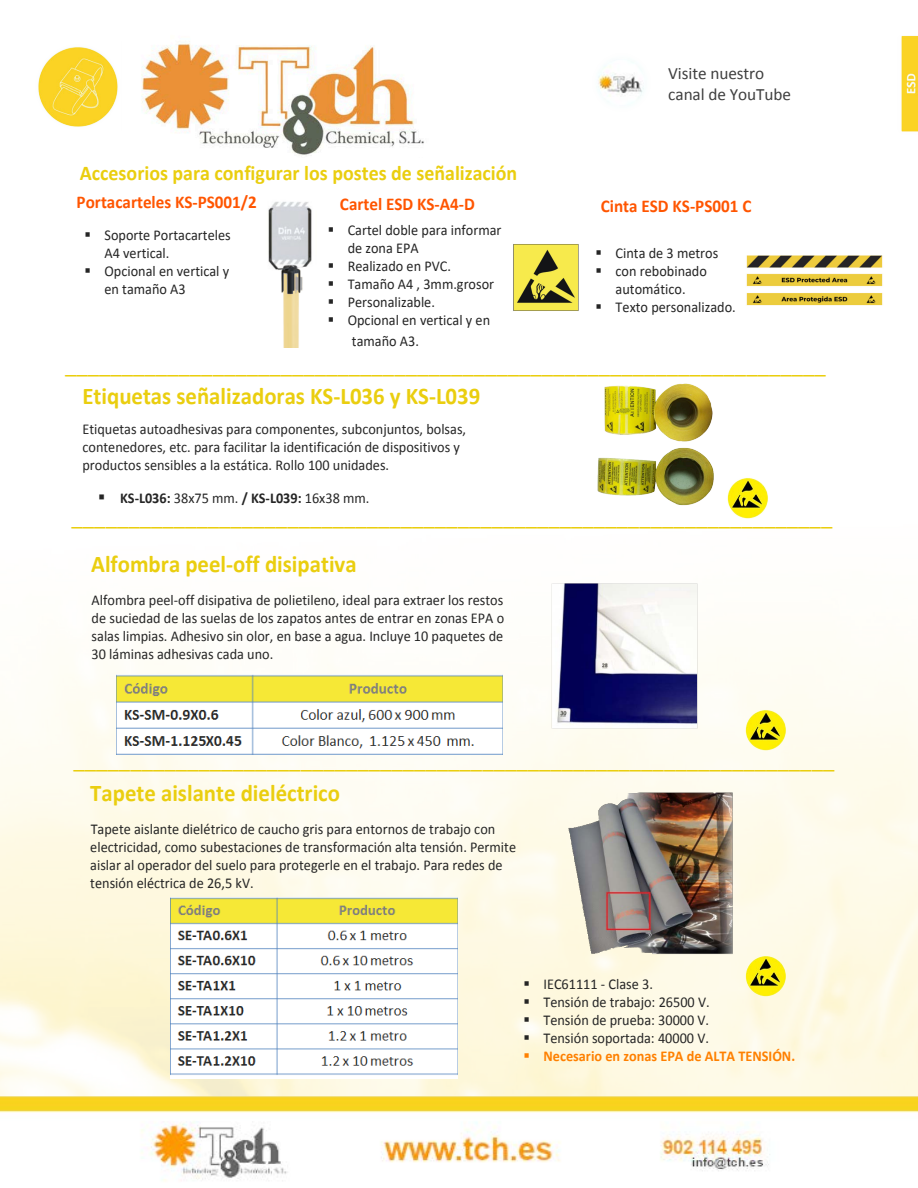
<style>
.page{position:relative;width:918px;height:1188px;background:#fff}
.page>*{position:absolute;margin:0;border:0;box-sizing:border-box;transform-origin:0 0}
.t1{font:24px "Calibri";color:#eace0f;scale:.95 1}
.t2{font:700 24px "Calibri";color:#eace0f;scale:.95 1}
.t3{font:700 21px "Calibri";color:#eace0f;scale:.95 1}
.t4{font:700 18px "Calibri";color:#f50;scale:.95 1}
.t5{font:700 18px "Calibri";color:#f50;scale:.95 1}
.t6{font:17.25px/20.7px "Calibri";letter-spacing:-.005em;color:#404040}
.t7{font:15px/18px "Calibri";color:#252525;scale:.95 1}
.t8{font:700 15px "Calibri";color:#ff8000;scale:.95 1}
.t9{font:700 15px "Calibri";color:#252525;scale:.95 1}
.s1{font-weight:400}
</style>
<div class="page">
<img style="left:141px;top:35px;width:286px;height:122px">
<img style="left:901px;top:35px;width:17px;height:97px">
<img style="left:37px;top:46px;width:82px;height:81px">
<img style="left:0;top:1061px;width:918px;height:122px">
<img style="left:534px;top:569px;width:182px;height:198px">
<img style="left:595px;top:57px;width:53px;height:51px">
<img style="left:745px;top:709px;width:42px;height:41px">
<img style="left:745px;top:955px;width:42px;height:41px">
<img style="left:565px;top:767px;width:179px;height:215px">
<img style="left:117px;top:674px;width:385px;height:81px">
<img style="left:170px;top:898px;width:287px;height:181px">
<img style="left:604px;top:383px;width:104px;height:13px">
<img style="left:597px;top:396px;width:172px;height:123px">
<img style="left:268px;top:201px;width:49px;height:147px">
<img style="left:513px;top:244px;width:66px;height:68px">
<img style="left:746px;top:255px;width:137px;height:51px">
<h2 class="t3" style="left:80px;top:158px;width:462px">Accesorios para configurar los postes de señalización</h2>
<p class="t5" style="left:77px;top:189px;width:191px">Portacarteles KS-PS001/2</p>
<p class="t7" style="left:105px;top:225px;width:134px;text-indent:-20px">▪ Soporte Portacarteles<br>A4 vertical.</p>
<p class="t7" style="left:105px;top:261px;width:133px;text-indent:-20px">▪ Opcional en vertical y en tamaño A3</p>
<p class="t4" style="left:340px;top:191px;width:144px">Cartel ESD KS-A4-D</p>
<p class="t7" style="left:348px;top:221px;width:163px;text-indent:-20px">▪ Cartel doble para informar de zona EPA</p>
<p class="t7" style="left:328px;top:257px;width:131px">▪ Realizado en PVC.</p>
<p class="t7" style="left:328px;top:275px;width:177px">▪ Tamaño A4 , 3mm.grosor</p>
<p class="t7" style="left:328px;top:293px;width:114px">▪ Personalizable.</p>
<p class="t7" style="left:352px;top:310px;width:147px;line-height:20.5px;text-indent:-24px">▪ Opcional en vertical y en tamaño A3.</p>
<p class="t6" style="left:668px;top:63px;width:124px">Visite nuestro canal de YouTube</p>
<p class="t4" style="left:601px;top:194px;width:160px">Cinta ESD KS-PS001 C</p>
<p class="t7" style="left:596px;top:243px;width:131px">▪ Cinta de 3 metros</p>
<p class="t7" style="left:596px;top:261px;width:119px;text-align:center">▪ con rebobinado automático.</p>
<p class="t7" style="left:596px;top:297px;width:149px">▪ Texto personalizado.</p>
<h1 class="t1" style="left:65px;top:349px;width:802px">___________________________________________________________________</h1>
<h1 class="t2" style="left:82px;top:380px;width:420px">Etiquetas señalizadoras KS-L036 y KS-L039</h1>
<p class="t7" style="left:82px;top:421px;width:405px">Etiquetas autoadhesivas para componentes, subconjuntos, bolsas, contenedores, etc. para facilitar la identificación de dispositivos y productos sensibles a la estática. Rollo 100 unidades.</p>
<p class="t9" style="left:98px;top:488px;width:287px">▪ KS-L036: <span class="s1">38x75 mm.</span> / KS-L039: <span class="s1">16x38 mm.</span></p>
<h1 class="t1" style="left:72px;top:501px;width:802px">___________________________________________________________________</h1>
<h1 class="t2" style="left:91px;top:548px;width:281px">Alfombra peel-off disipativa</h1>
<p class="t7" style="left:92px;top:592px;width:436px;text-align:justify">Alfombra peel-off disipativa de polietileno, ideal para extraer los restos de suciedad de las suelas de los zapatos antes de entrar en zonas EPA o salas limpias. Adhesivo sin olor, en base a agua. Incluye 10 paquetes de 30 láminas adhesivas cada uno.</p>
<h1 class="t1" style="left:74px;top:744px;width:802px">___________________________________________________________________</h1>
<h1 class="t2" style="left:90px;top:778px;width:264px">Tapete aislante dieléctrico</h1>
<p class="t7" style="left:90px;top:820px;width:450px">Tapete aislante dielétrico de caucho gris para entornos de trabajo con electricidad, como subestaciones de transformación alta tensión. Permite aislar al operador del suelo para protegerle en el trabajo. Para redes de tensión eléctrica de 26,5 kV.</p>
<p class="t7" style="left:523px;top:975px;width:138px">▪ IEC61111 - Clase 3.</p>
<p class="t7" style="left:523px;top:993px;width:198px">▪ Tensión de trabajo: 26500 V.</p>
<p class="t7" style="left:523px;top:1011px;width:197px">▪ Tensión de prueba: 30000 V.</p>
<p class="t7" style="left:523px;top:1029px;width:197px">▪ Tensión soportada: 40000 V.</p>
<p class="t8" style="left:524px;top:1046px;width:287px">▪ Necesario en zonas EPA de ALTA TENSIÓN.</p>
</div>
